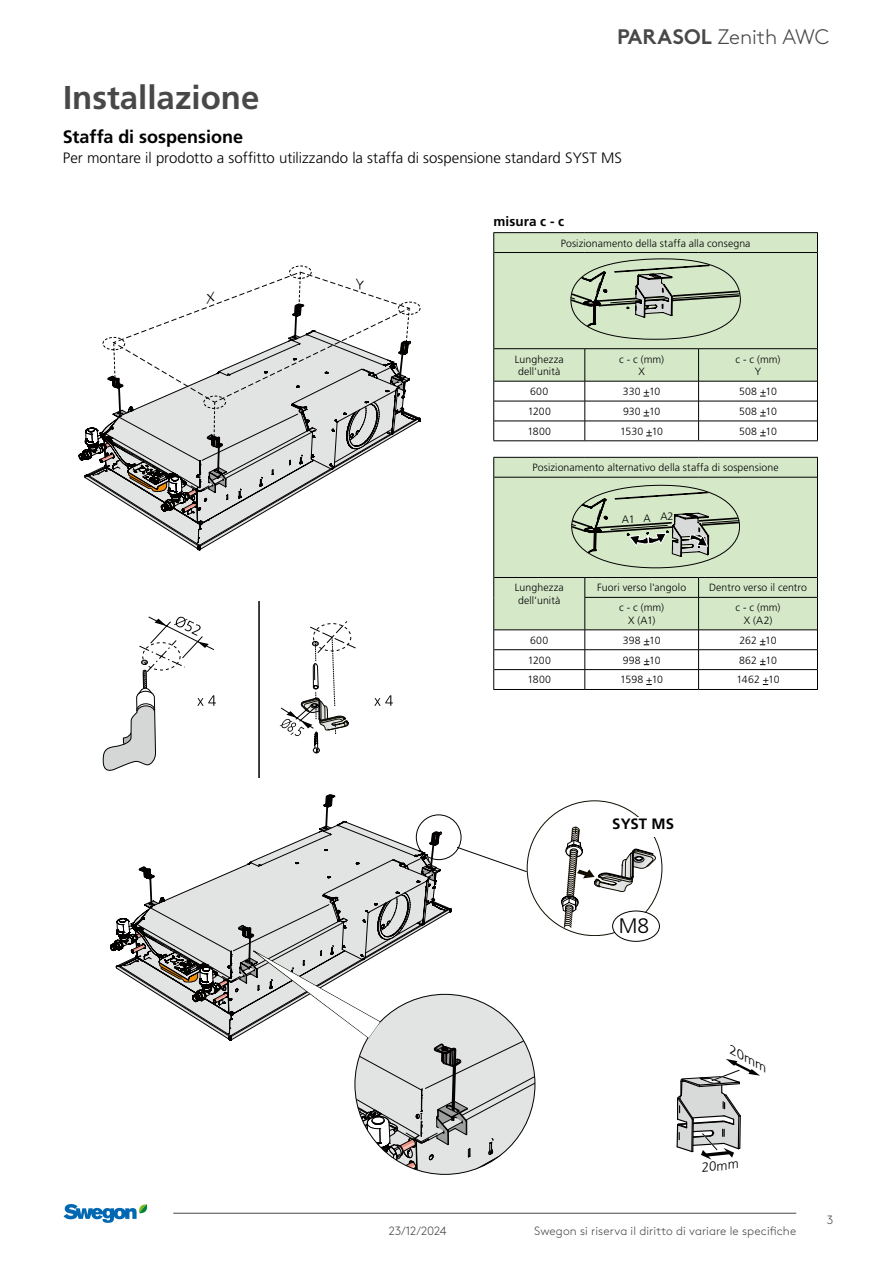
<style>
.page{position:relative;width:893px;height:1263px;background:#fff}
.page>*{position:absolute;margin:0;border:0;box-sizing:border-box;transform-origin:0 0}
.t1{font:700 33px "Frutiger LT Pro";color:#474847}
.t2{font:300 21px "Swegon Brown";color:#474847}
.t3{font:300 21px "Frutiger LT Pro";color:#000}
.t4{font:700 18px "Frutiger LT Pro";color:#000}
.t5{font:300 15px "Frutiger LT Pro";color:#000}
.t6{font:700 15px "Frutiger LT Pro";letter-spacing:.005em;color:#000}
.t7{font:700 13.5px "Frutiger LT Pro";letter-spacing:.005em;color:#000}
.t8{font:300 13.2px "Frutiger";color:#000}
.t9{font:300 12px "Swegon Brown";letter-spacing:.005em;color:#474847}
.t10{font:italic 300 11.55px "Frutiger";color:#000;scale:1.31 1}
.t11{font:300 10.8px "Frutiger";color:#000}
.t12{font:300 10.5px/12.6px "Frutiger LT Pro";letter-spacing:.01em;color:#000;text-align:center}
.s1{font-weight:700}
</style>
<div class="page">
<hr style="left:173px;top:1213px;width:623px;height:1px;background:#474847">
<svg style="left:64px;top:1204px;width:84px;height:19px"></svg>
<hr style="left:258px;top:601px;width:2px;height:176px;background:#000">
<svg style="left:103px;top:616px;width:113px;height:155px"></svg>
<svg style="left:374px;top:695px;width:19px;height:11px"></svg>
<svg style="left:280px;top:621px;width:76px;height:133px"></svg>
<div style="left:612px;top:911px;width:48px;height:31px;border:1px solid #000;border-radius:50%"></div>
<svg style="left:494px;top:233px;width:323px;height:397px;fill:#d5e9c9"></svg>
<svg style="left:817px;top:233px;width:1px;height:19px"></svg>
<hr style="left:817px;top:252px;width:1px;height:97px;background:#000">
<hr style="left:494px;top:252px;width:91px;height:1px;background:#000">
<hr style="left:585px;top:252px;width:114px;height:1px;background:#000">
<hr style="left:699px;top:252px;width:118px;height:1px;background:#000">
<hr style="left:494px;top:348px;width:91px;height:1px;background:#000">
<hr style="left:585px;top:348px;width:114px;height:1px;background:#000">
<hr style="left:585px;top:349px;width:1px;height:32px;background:#000">
<hr style="left:699px;top:348px;width:118px;height:1px;background:#000">
<hr style="left:698px;top:349px;width:1px;height:32px;background:#000">
<hr style="left:494px;top:381px;width:91px;height:1px;background:#000">
<hr style="left:585px;top:381px;width:114px;height:1px;background:#000">
<hr style="left:699px;top:381px;width:118px;height:1px;background:#000">
<hr style="left:494px;top:401px;width:91px;height:1px;background:#000">
<hr style="left:585px;top:401px;width:114px;height:1px;background:#000">
<hr style="left:699px;top:401px;width:118px;height:1px;background:#000">
<hr style="left:494px;top:421px;width:91px;height:1px;background:#000">
<hr style="left:585px;top:421px;width:114px;height:1px;background:#000">
<svg style="left:585px;top:381px;width:1px;height:59px"></svg>
<hr style="left:699px;top:421px;width:118px;height:1px;background:#000">
<svg style="left:698px;top:381px;width:1px;height:59px"></svg>
<svg style="left:493px;top:233px;width:1px;height:19px"></svg>
<hr style="left:493px;top:252px;width:1px;height:97px;background:#000">
<hr style="left:493px;top:349px;width:1px;height:32px;background:#000">
<hr style="left:817px;top:349px;width:1px;height:32px;background:#000">
<svg style="left:493px;top:381px;width:1px;height:59px"></svg>
<svg style="left:817px;top:381px;width:1px;height:59px"></svg>
<hr style="left:493px;top:232px;width:92px;height:1px;background:#000">
<hr style="left:585px;top:232px;width:114px;height:1px;background:#000">
<hr style="left:699px;top:232px;width:119px;height:1px;background:#000">
<svg style="left:817px;top:458px;width:1px;height:19px"></svg>
<hr style="left:817px;top:477px;width:1px;height:100px;background:#000">
<hr style="left:494px;top:477px;width:91px;height:1px;background:#000">
<hr style="left:585px;top:477px;width:114px;height:1px;background:#000">
<hr style="left:699px;top:477px;width:118px;height:1px;background:#000">
<hr style="left:494px;top:577px;width:91px;height:1px;background:#000">
<hr style="left:585px;top:577px;width:114px;height:1px;background:#000">
<svg style="left:585px;top:578px;width:1px;height:19px"></svg>
<hr style="left:699px;top:577px;width:118px;height:1px;background:#000">
<svg style="left:698px;top:578px;width:1px;height:19px"></svg>
<hr style="left:585px;top:597px;width:114px;height:1px;background:#000">
<hr style="left:585px;top:597px;width:1px;height:33px;background:#000">
<hr style="left:699px;top:597px;width:118px;height:1px;background:#000">
<hr style="left:698px;top:597px;width:1px;height:33px;background:#000">
<hr style="left:494px;top:630px;width:91px;height:1px;background:#000">
<hr style="left:585px;top:630px;width:114px;height:1px;background:#000">
<hr style="left:699px;top:630px;width:118px;height:1px;background:#000">
<hr style="left:494px;top:649px;width:91px;height:1px;background:#000">
<hr style="left:585px;top:649px;width:114px;height:1px;background:#000">
<hr style="left:699px;top:649px;width:118px;height:1px;background:#000">
<hr style="left:494px;top:669px;width:91px;height:1px;background:#000">
<hr style="left:585px;top:669px;width:114px;height:1px;background:#000">
<svg style="left:585px;top:630px;width:1px;height:59px"></svg>
<hr style="left:699px;top:669px;width:118px;height:1px;background:#000">
<svg style="left:698px;top:630px;width:1px;height:59px"></svg>
<hr style="left:493px;top:440px;width:92px;height:1px;background:#000">
<hr style="left:585px;top:440px;width:114px;height:1px;background:#000">
<hr style="left:699px;top:440px;width:119px;height:1px;background:#000">
<hr style="left:493px;top:457px;width:92px;height:1px;background:#000">
<svg style="left:493px;top:458px;width:1px;height:19px"></svg>
<hr style="left:585px;top:457px;width:114px;height:1px;background:#000">
<hr style="left:699px;top:457px;width:119px;height:1px;background:#000">
<hr style="left:493px;top:477px;width:1px;height:100px;background:#000">
<svg style="left:493px;top:577px;width:1px;height:20px"></svg>
<hr style="left:493px;top:597px;width:1px;height:33px;background:#000">
<svg style="left:817px;top:577px;width:1px;height:20px"></svg>
<hr style="left:817px;top:597px;width:1px;height:33px;background:#000">
<svg style="left:493px;top:630px;width:1px;height:59px"></svg>
<svg style="left:817px;top:630px;width:1px;height:59px"></svg>
<hr style="left:493px;top:689px;width:92px;height:1px;background:#000">
<hr style="left:585px;top:689px;width:114px;height:1px;background:#000">
<hr style="left:699px;top:689px;width:119px;height:1px;background:#000">
<svg style="left:571px;top:258px;width:170px;height:82px;background:#b8c8ae"></svg>
<svg style="left:571px;top:485px;width:169px;height:83px;background:#b7c6ad"></svg>
<svg style="left:676px;top:1059px;width:84px;height:101px"></svg>
<svg style="left:156px;top:523px;width:90px;height:24px"></svg>
<svg style="left:110px;top:795px;width:547px;height:380px"></svg>
<svg style="left:79px;top:272px;width:332px;height:251px"></svg>
<h1 class="t1" style="left:63px;top:78px;width:198px">Installazione</h1>
<h2 class="t2" style="left:617px;top:22px;width:214px"><span class="s1">PARASOL</span> Zenith AWC</h2>
<h3 class="t4" style="left:63px;top:126px;width:182px">Staffa di sospensione</h3>
<h3 class="t5" style="left:63px;top:149px;width:561px">Per montare il prodotto a soffitto utilizzando la staffa di sospensione standard SYST MS</h3>
<p class="t7" style="left:493px;top:214px;width:72px">misura c - c</p>
<p class="t12" style="left:561px;top:237px;width:191px">Posizionamento della staffa alla consegna</p>
<p class="t12" style="left:515px;top:353px;width:50px">Lunghezza dell'unità</p>
<p class="t12" style="left:619px;top:353px;width:46px">c - c (mm)<br>X</p>
<p class="t12" style="left:736px;top:353px;width:46px">c - c (mm)<br>Y</p>
<p class="t12" style="left:530px;top:385px;width:20px">600</p>
<p class="t12" style="left:623px;top:385px;width:39px">330 +10</p>
<p class="t12" style="left:739px;top:385px;width:39px">508 +10</p>
<p class="t12" style="left:528px;top:405px;width:25px">1200</p>
<p class="t12" style="left:623px;top:405px;width:39px">930 +10</p>
<p class="t12" style="left:739px;top:405px;width:39px">508 +10</p>
<p class="t12" style="left:527px;top:425px;width:25px">1800</p>
<p class="t12" style="left:620px;top:425px;width:44px">1530 +10</p>
<p class="t12" style="left:739px;top:425px;width:39px">508 +10</p>
<p class="t12" style="left:532px;top:461px;width:248px">Posizionamento alternativo della staffa di sospensione</p>
<p class="t11" style="left:622px;top:512px;width:53px">A1 A A2</p>
<p class="t12" style="left:515px;top:581px;width:50px">Lunghezza dell'unità</p>
<p class="t12" style="left:597px;top:581px;width:91px">Fuori verso l'angolo</p>
<p class="t12" style="left:709px;top:581px;width:99px">Dentro verso il centro</p>
<p class="t12" style="left:619px;top:601px;width:46px">c - c (mm)<br>X (A1)</p>
<p class="t12" style="left:736px;top:601px;width:46px">c - c (mm)<br>X (A2)</p>
<p class="t12" style="left:530px;top:634px;width:20px">600</p>
<p class="t12" style="left:623px;top:634px;width:39px">398 +10</p>
<p class="t12" style="left:739px;top:634px;width:39px">262 +10</p>
<p class="t12" style="left:528px;top:654px;width:25px">1200</p>
<p class="t12" style="left:623px;top:654px;width:39px">998 +10</p>
<p class="t12" style="left:739px;top:654px;width:39px">862 +10</p>
<p class="t12" style="left:527px;top:674px;width:25px">1800</p>
<p class="t12" style="left:620px;top:674px;width:44px">1598 +10</p>
<p class="t12" style="left:736px;top:674px;width:45px">1462 +10</p>
<h3 class="t6" style="left:612px;top:814px;width:63px">SYST MS</h3>
<h2 class="t3" style="left:619px;top:914px;width:32px">M8</h2>
<p class="t10" style="left:734px;top:1043px;width:34px;rotate:29deg">20mm</p>
<p class="t8" style="left:701px;top:1160px;width:39px;rotate:-6deg">20mm</p>
<p class="t9" style="left:389px;top:1221px;width:60px">23/12/2024</p>
<p class="t9" style="left:534px;top:1221px;width:263px">Swegon si riserva il diritto di variare le specifiche</p>
<p class="t9" style="left:827px;top:1211px;width:8px">3</p>
</div>
